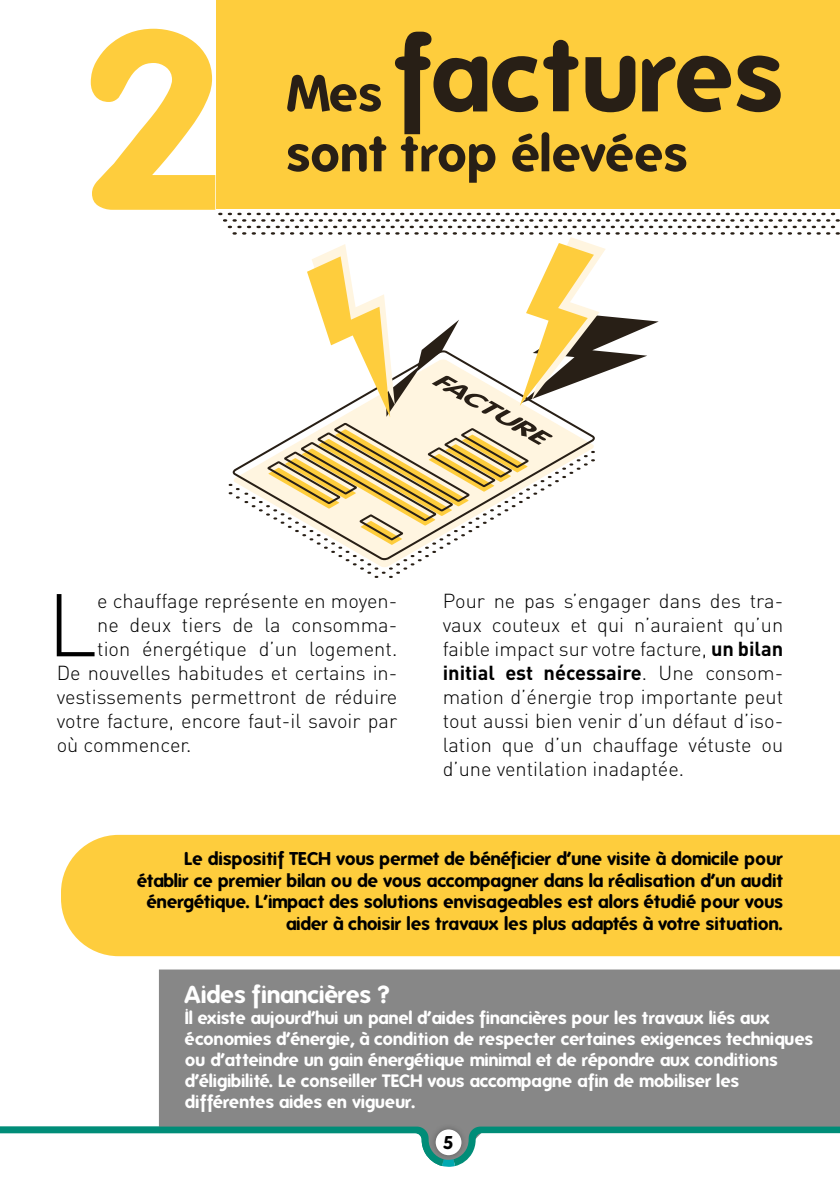
<style>
.page{position:relative;width:840px;height:1191px;background:#fff}
.page>*{position:absolute;margin:0;border:0;box-sizing:border-box;transform-origin:0 0}
.t1{font:700 248.2px "Folks";color:#fecd3d}
.t2{font:700 102px "Folks";color:#281f16}
.t3{font:87.4px "DIN Light Alternate";color:#000}
.t4{font:700 50px "Folks";color:#281f16}
.t5{font:700 23.8px "Folks";color:#fff}
.t6{font:20px/24px "DIN Light Alternate";color:#000;text-align:justify}
.t7{font:700 20px "DIN";color:#000}
.t8{font:700 18px/21.6px "Folks";color:#000;text-align:right}
.t9{font:700 17.4px/21px "Folks";color:#fff}
.s1{font-size:50px}
.s2{font-family:"DIN";font-weight:700}
.s3{font-family:"DIN Light Alternate";font-weight:400}
</style>
<div class="page">
<div style="left:215px;top:0;width:624px;height:209px;background:#fecd3d"></div>
<div style="left:159px;top:969px;width:680px;height:157px;background:#878787"></div>
<div style="left:429px;top:1123px;width:38px;height:38px;background:#878787"></div>
<svg style="left:0;top:1126px;width:839px;height:40px"></svg>
<div style="left:61px;top:835px;width:778px;height:121px;background:#fecd3d"></div>
<svg style="left:218px;top:212px;width:621px;height:366px"></svg>
<h1 class="t1" style="left:83px;top:-24px;width:145px">2</h1>
<h2 class="t2" style="left:286px;top:15px;width:498px"><span class="s1">Mes</span> factures</h2>
<h3 class="t4" style="left:286px;top:124px;width:402px">sont trop élevées</h3>
<h3 class="t3" style="left:47px;top:571px;width:52px">L</h3>
<p class="t6" style="left:97px;top:589px;width:301px">e chauffage représente en moyen-</p>
<p class="t6" style="left:97px;top:613px;width:301px">ne deux tiers de la consomma-</p>
<p class="t6" style="left:97px;top:637px;width:301px">tion énergétique d’un logement.</p>
<p class="t6" style="left:57px;top:661px;width:342px">De nouvelles habitudes et certains in-</p>
<p class="t6" style="left:57px;top:685px;width:342px">vestissements permettront de réduire</p>
<p class="t6" style="left:57px;top:709px;width:342px">votre facture, encore faut-il savoir par</p>
<p class="t6" style="left:57px;top:733px;width:136px">où commencer.</p>
<p class="t6" style="left:442px;top:589px;width:342px">Pour ne pas s’engager dans des tra&shy;vaux couteux et qui n’auraient qu’un faible impact sur votre facture, <span class="s2">un bilan</span></p>
<p class="t7" style="left:442px;top:660px;width:342px">initial est nécessaire<span class="s3">. Une consom-</span></p>
<p class="t6" style="left:442px;top:685px;width:342px">mation d’énergie trop importante peut tout aussi bien venir d’un défaut d’iso&shy;lation que d’un chauffage vétuste ou d’une ventilation inadaptée.</p>
<p class="t8" style="left:137px;top:848px;width:647px">Le dispositif TECH vous permet de bénéficier d’une visite à domicile pour établir ce premier bilan ou de vous accompagner dans la réalisation d’un audit énergétique. L’impact des solutions envisageables est alors étudié pour vous aider à choisir les travaux les plus adaptés à votre situation.</p>
<p class="t5" style="left:185px;top:981px;width:206px">Aides financières ?</p>
<p class="t9" style="left:185px;top:1007px;width:629px">Il existe aujourd’hui un panel d’aides financières pour les travaux liés aux économies d’énergie, à condition de respecter certaines exigences techniques ou d’atteindre un gain énergétique minimal et de répondre aux conditions d’éligibilité. Le conseiller TECH vous accompagne afin de mobiliser les différentes aides en vigueur.</p>
<p class="t8" style="left:443px;top:1131px;width:12px">5</p>
</div>
